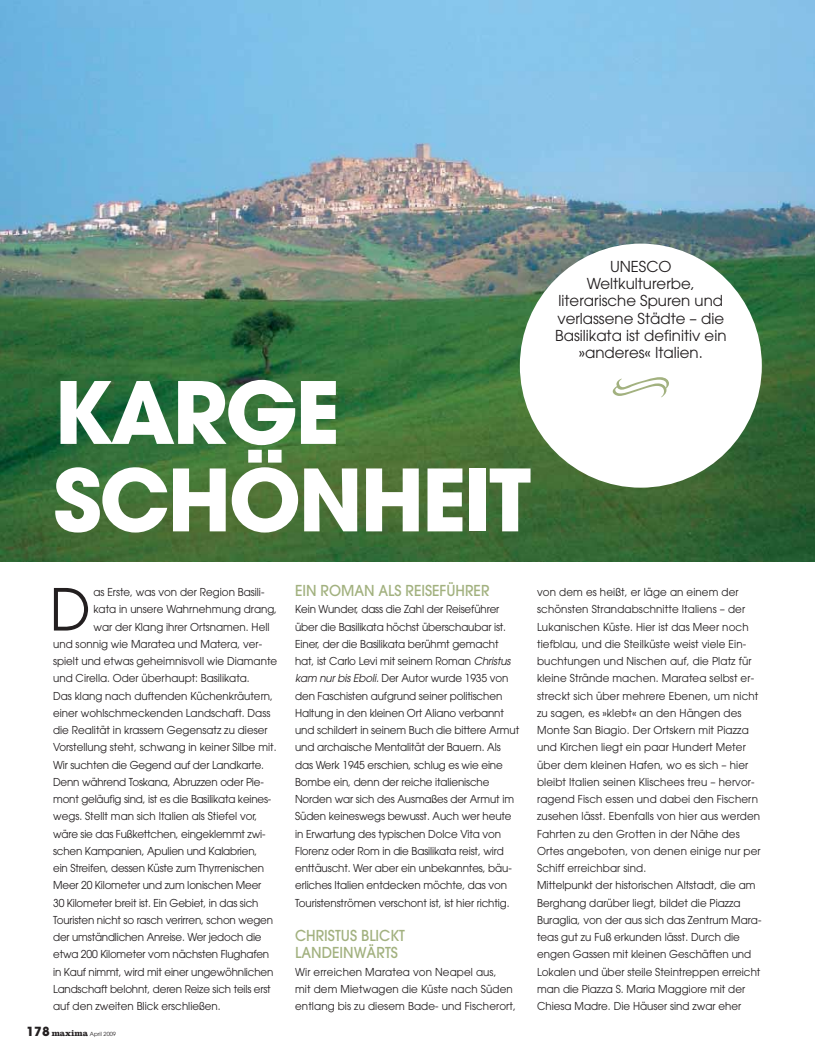
<style>
.page{position:relative;width:815px;height:1063px;background:#fff}
.page>*{position:absolute;margin:0;border:0;box-sizing:border-box;transform-origin:0 0}
.t1{font:700 85px/87.5px "Avant Garde";letter-spacing:-.03em;color:#fff}
.t2{font:57.5px "Avant Garde";color:#231f20;scale:.95 1}
.t3{font:15px/17.2px "Avant Garde";color:#231f20;text-align:center}
.t4{font:500 15px/17.2px "Avant Garde";color:#a2b17f;scale:.95 1}
.t5{font:10.88px/17.2px "Avant Garde";color:#231f20;scale:.95 1}
.t6{font:5.62px "Avant Garde";color:#231f20}
.s1{font-weight:700;font-size:12.5px}
.s2{font-family:"Clarendon LT Std";font-weight:700;font-size:8.75px}
.s3{font-style:italic}
</style>
<div class="page">
<img style="left:0;top:0;width:815px;height:562px">
<div style="left:520px;top:244px;width:242px;height:244px;background:#fff;border-radius:50%"></div>
<svg style="left:613px;top:377px;width:56px;height:20px"></svg>
<h1 class="t1" style="left:53px;top:377px;width:480px">KARGE<br>SCHÖNHEIT</h1>
<h3 class="t3" style="left:555px;top:259px;width:173px">UNESCO<br>Weltkulturerbe, literarische Spuren und verlassene Städte – die<br>Basilikata ist definitiv ein »anderes« Italien.</h3>
<h2 class="t2" style="left:50px;top:588px;width:44px">D</h2>
<p class="t5" style="left:93px;top:584px;width:182px">as Erste, was von der Region Basili-</p>
<p class="t5" style="left:93px;top:602px;width:195px">kata in unsere Wahrnehmung drang,</p>
<p class="t5" style="left:93px;top:619px;width:187px">war der Klang ihrer Ortsnamen. Hell</p>
<p class="t5" style="left:53px;top:636px;width:221px">und sonnig wie Maratea und Matera, ver-</p>
<p class="t5" style="left:53px;top:653px;width:237px">spielt und etwas geheimnisvoll wie Diamante</p>
<p class="t5" style="left:53px;top:671px;width:208px">und Cirella. Oder überhaupt: Basilikata.</p>
<p class="t5" style="left:53px;top:688px;width:233px">Das klang nach duftenden Küchenkräutern,</p>
<p class="t5" style="left:53px;top:705px;width:230px">einer wohlschmeckenden Landschaft. Dass</p>
<p class="t5" style="left:53px;top:722px;width:227px">die Realität in krassem Gegensatz zu dieser</p>
<p class="t5" style="left:53px;top:740px;width:237px">Vorstellung steht, schwang in keiner Silbe mit.</p>
<p class="t5" style="left:53px;top:757px;width:224px">Wir suchten die Gegend auf der Landkarte.</p>
<p class="t5" style="left:53px;top:774px;width:223px">Denn während Toskana, Abruzzen oder Pie-</p>
<p class="t5" style="left:53px;top:791px;width:231px">mont geläufig sind, ist es die Basilikata keines-</p>
<p class="t5" style="left:53px;top:809px;width:217px">wegs. Stellt man sich Italien als Stiefel vor,</p>
<p class="t5" style="left:53px;top:826px;width:225px">wäre sie das Fußkettchen, eingeklemmt zwi-</p>
<p class="t5" style="left:53px;top:843px;width:216px">schen Kampanien, Apulien und Kalabrien,</p>
<p class="t5" style="left:53px;top:860px;width:224px">ein Streifen, dessen Küste zum Thyrrenischen</p>
<p class="t5" style="left:53px;top:878px;width:221px">Meer 20 Kilometer und zum Ionischen Meer</p>
<p class="t5" style="left:53px;top:895px;width:218px">30 Kilometer breit ist. Ein Gebiet, in das sich</p>
<p class="t5" style="left:53px;top:912px;width:233px">Touristen nicht so rasch verirren, schon wegen</p>
<p class="t5" style="left:53px;top:929px;width:221px">der umständlichen Anreise. Wer jedoch die</p>
<p class="t5" style="left:53px;top:947px;width:229px">etwa 200 Kilometer vom nächsten Flughafen</p>
<p class="t5" style="left:53px;top:964px;width:233px">in Kauf nimmt, wird mit einer ungewöhnlichen</p>
<p class="t5" style="left:53px;top:981px;width:231px">Landschaft belohnt, deren Reize sich teils erst</p>
<p class="t5" style="left:53px;top:998px;width:178px">auf den zweiten Blick erschließen.</p>
<p class="t6" style="left:27px;top:1032px;width:91px"><span class="s1">178</span> <span class="s2">maxima</span> April 2009</p>
<h3 class="t4" style="left:295px;top:583px;width:206px">EIN ROMAN ALS REISEFÜHRER</h3>
<p class="t5" style="left:295px;top:602px;width:237px">Kein Wunder, dass die Zahl der Reiseführer über die Basilikata höchst überschaubar ist.<br>Einer, der die Basilikata berühmt gemacht hat, ist Carlo Levi mit seinem Roman <span class="s3">Christus kam nur bis Eboli.</span> Der Autor wurde 1935 von den Faschisten aufgrund seiner politischen Haltung in den kleinen Ort Aliano verbannt und schildert in seinem Buch die bittere Armut und archaische Mentalität der Bauern. Als das Werk 1945 erschien, schlug es wie eine Bombe ein, denn der reiche italienische Norden war sich des Ausmaßes der Armut im Süden keineswegs bewusst. Auch wer heute in Erwartung des typischen Dolce Vita von Florenz oder Rom in die Basilikata reist, wird enttäuscht. Wer aber ein unbekanntes, bäu&shy;erliches Italien entdecken möchte, das von Touristenströmen verschont ist, ist hier richtig.</p>
<h3 class="t4" style="left:295px;top:928px;width:117px">CHRISTUS BLICKT<br>LANDEINWÄRTS</h3>
<p class="t5" style="left:295px;top:964px;width:234px">Wir erreichen Maratea von Neapel aus,<br>mit dem Mietwagen die Küste nach Süden entlang bis zu diesem Bade- und Fischerort,</p>
<p class="t5" style="left:537px;top:584px;width:238px">von dem es heißt, er läge an einem der schönsten Strandabschnitte Italiens – der Lukanischen Küste. Hier ist das Meer noch tiefblau, und die Steilküste weist viele Ein&shy;buchtungen und Nischen auf, die Platz für kleine Strände machen. Maratea selbst er&shy;streckt sich über mehrere Ebenen, um nicht zu sagen, es »klebt« an den Hängen des Monte San Biagio. Der Ortskern mit Piazza und Kirchen liegt ein paar Hundert Meter über dem kleinen Hafen, wo es sich – hier bleibt Italien seinen Klischees treu – hervor&shy;ragend Fisch essen und dabei den Fischern zusehen lässt. Ebenfalls von hier aus werden Fahrten zu den Grotten in der Nähe des Ortes angeboten, von denen einige nur per Schiff erreichbar sind.<br>Mittelpunkt der historischen Altstadt, die am Berghang darüber liegt, bildet die Piazza Buraglia, von der aus sich das Zentrum Mara&shy;teas gut zu Fuß erkunden lässt. Durch die engen Gassen mit kleinen Geschäften und Lokalen und über steile Steintreppen erreicht man die Piazza S. Maria Maggiore mit der Chiesa Madre. Die Häuser sind zwar eher</p>
</div>
